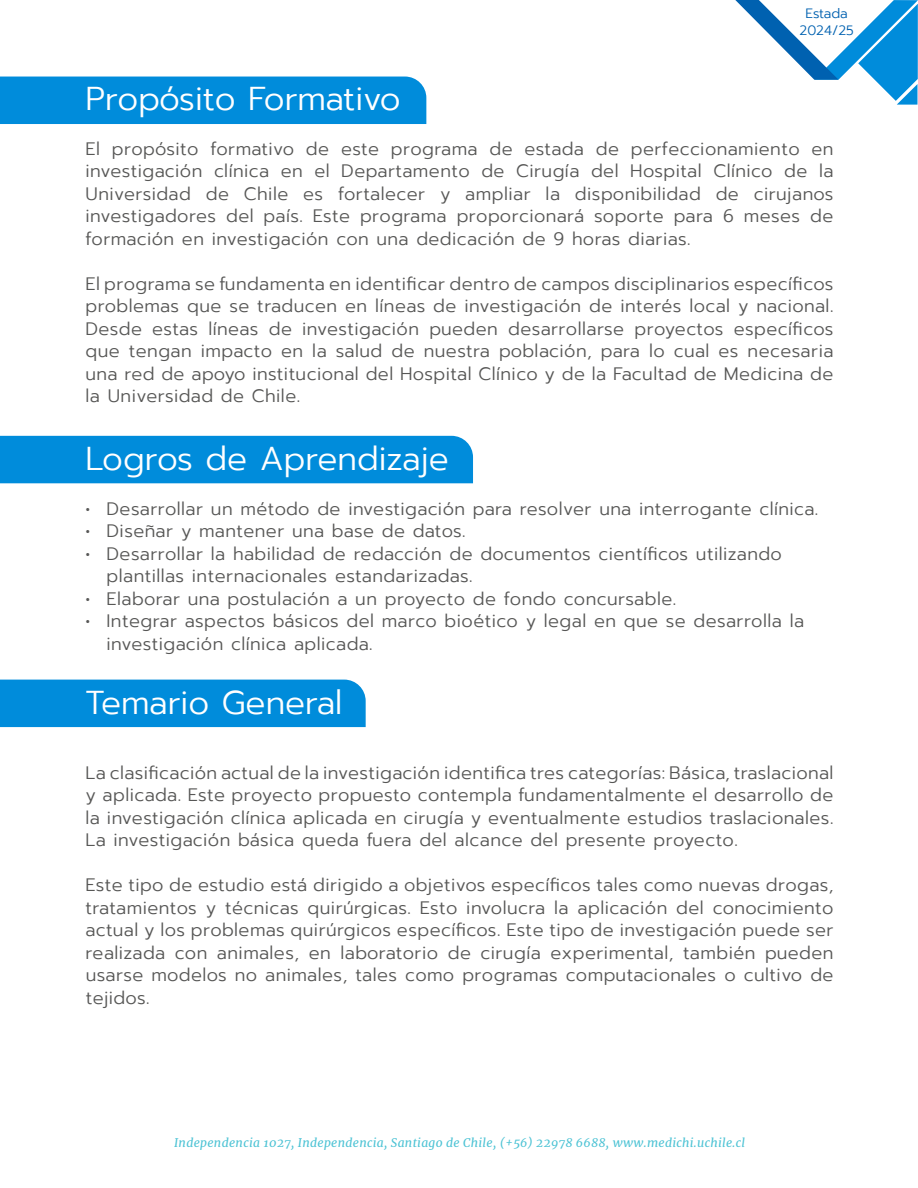
<style>
.page{position:relative;width:918px;height:1188px;background:#fff}
.page>*{position:absolute;margin:0;border:0;box-sizing:border-box;transform-origin:0 0}
.t1{font:300 33px "Prompt";color:#fff}
.t2{font:300 18px/22.5px "Prompt";letter-spacing:.025em;color:#575756;text-align:justify}
.t3{font:300 13.5px/16.2px "Prompt";color:#0061b0;text-align:center}
.t4{font:italic 12px "Merriweather";letter-spacing:.025em;color:#00a9c2}
</style>
<div class="page">
<svg style="left:735px;top:0;width:183px;height:105px"></svg>
<div style="left:0;top:680px;width:366px;height:47px;background:#008cdb"></div>
<div style="left:0;top:77px;width:426px;height:47px;background:#008cdb"></div>
<div style="left:0;top:436px;width:473px;height:47px;background:#008cdb"></div>
<p class="t3" style="left:800px;top:6px;width:56px">Estada<br>2024/25</p>
<h1 class="t1" style="left:86px;top:75px;width:317px">Propósito Formativo</h1>
<p class="t2" style="left:86px;top:137px;width:750px">El propósito formativo de este programa de estada de perfeccionamiento en investigación clínica en el Departamento de Cirugía del Hospital Clínico de la Universidad de Chile es fortalecer y ampliar la disponibilidad de cirujanos investigadores del país. Este programa proporcionará soporte para 6 meses de formación en investigación con una dedicación de 9 horas diarias.</p>
<p class="t2" style="left:85px;top:272px;width:750px">El programa se fundamenta en identificar dentro de campos disciplinarios específicos problemas que se traducen en líneas de investigación de interés local y nacional.<br>Desde estas líneas de investigación pueden desarrollarse proyectos específicos que tengan impacto en la salud de nuestra población, para lo cual es necesaria una red de apoyo institucional del Hospital Clínico y de la Facultad de Medicina de la Universidad de Chile.</p>
<h1 class="t1" style="left:86px;top:435px;width:365px">Logros de Aprendizaje</h1>
<p class="t2" style="left:86px;top:497px;width:734px">• Desarrollar un método de investigación para resolver una interrogante clínica.</p>
<p class="t2" style="left:86px;top:520px;width:382px">• Diseñar y mantener una base de datos.</p>
<p class="t2" style="left:107px;top:542px;width:677px;text-indent:-21px">• Desarrollar la habilidad de redacción de documentos científicos utilizando plantillas internacionales estandarizadas.</p>
<p class="t2" style="left:86px;top:587px;width:592px">• Elaborar una postulación a un proyecto de fondo concursable.</p>
<p class="t2" style="left:107px;top:610px;width:699px;text-indent:-21px">• Integrar aspectos básicos del marco bioético y legal en que se desarrolla la investigación clínica aplicada.</p>
<h1 class="t1" style="left:86px;top:680px;width:258px">Temario General</h1>
<p class="t2" style="left:86px;top:761px;width:750px">La clasificación actual de la investigación identifica tres categorías: Básica, traslacional y aplicada. Este proyecto propuesto contempla fundamentalmente el desarrollo de la investigación clínica aplicada en cirugía y eventualmente estudios traslacionales.<br>La investigación básica queda fuera del alcance del presente proyecto.</p>
<p class="t2" style="left:86px;top:874px;width:750px">Este tipo de estudio está dirigido a objetivos específicos tales como nuevas drogas, tratamientos y técnicas quirúrgicas. Esto involucra la aplicación del conocimiento actual y los problemas quirúrgicos específicos. Este tipo de investigación puede ser realizada con animales, en laboratorio de cirugía experimental, también pueden usarse modelos no animales, tales como programas computacionales o cultivo de tejidos.</p>
<p class="t4" style="left:174px;top:1134px;width:572px">Independencia 1027, Independencia, Santiago de Chile, (+56) 22978 6688, www.medichi.uchile.cl</p>
</div>
